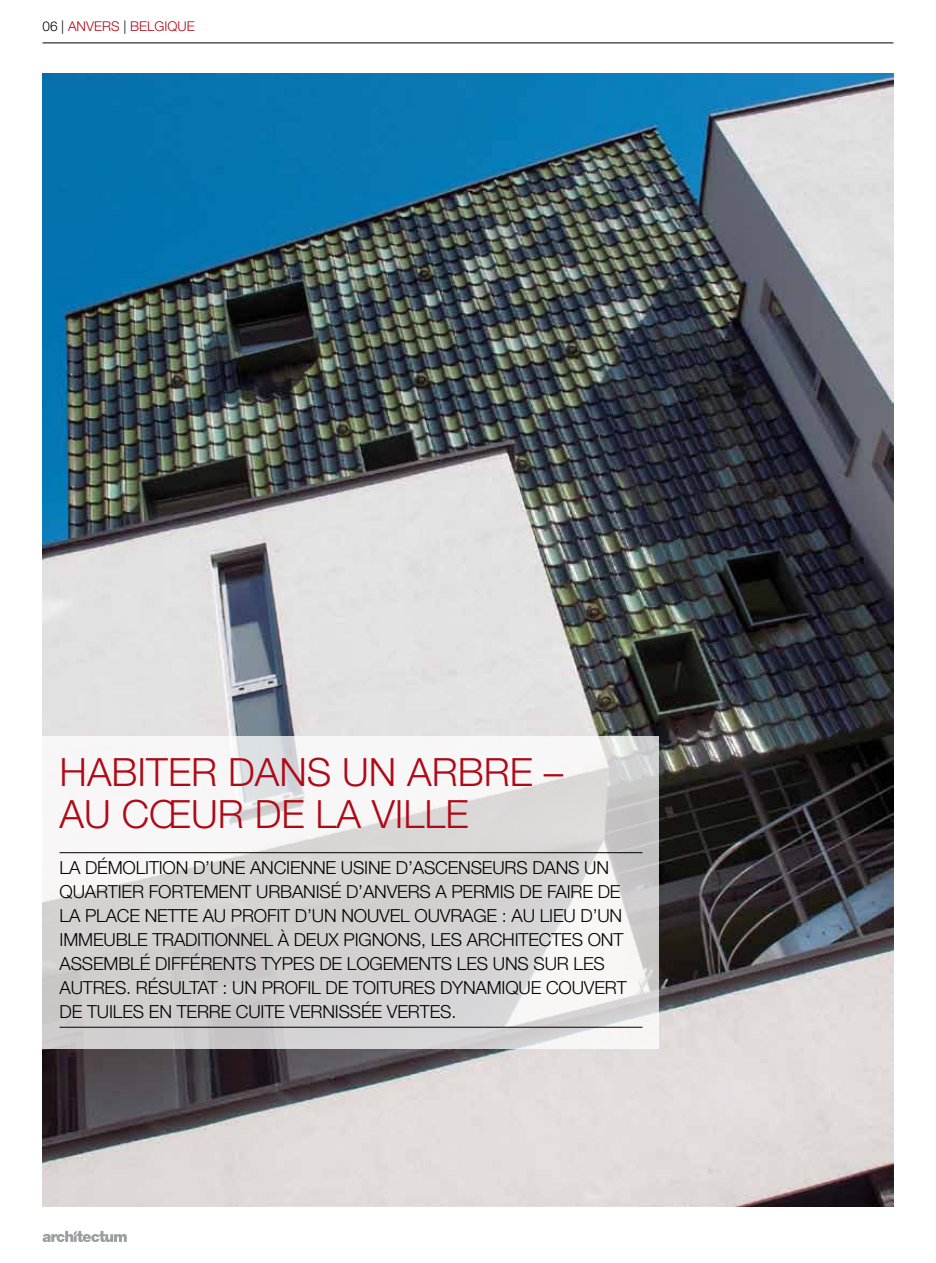
<style>
.page{position:relative;width:936px;height:1263px;background:#fff}
.page>*{position:absolute;margin:0;border:0;box-sizing:border-box;transform-origin:0 0}
.t1{font:300 39px/42px "Helvetica Neue LT Pro";color:#af0917}
.t2{font:300 18px/24px "Helvetica Neue LT Pro";letter-spacing:-.01em;color:#000}
.t3{font:300 13.5px "Helvetica Neue LT Pro";color:#af0917}
.s1{color:#000}
</style>
<div class="page">
<svg style="left:43px;top:1230px;width:84px;height:12px"></svg>
<hr style="left:43px;top:43px;width:850px;height:1px;background:#000">
<img style="left:43px;top:74px;width:850px;height:1132px">
<svg style="left:43px;top:736px;width:616px;height:313px;fill:#d7d5d6"></svg>
<hr style="left:60px;top:852px;width:582px;height:1px;background:#000">
<hr style="left:60px;top:1027px;width:582px;height:1px;background:#000">
<p class="t3" style="left:43px;top:18px;width:152px"><span class="s1">06 |</span> ANVERS <span class="s1">|</span> BELG IQUE</p>
<h1 class="t1" style="left:60px;top:750px;width:505px">HABITER DANS UN ARBRE –<br>AU CŒUR DE LA VILLE</h1>
<p class="t2" style="left:60px;top:855px;width:377px">LA DÉMOLITION D’UNE ANCIENNE USINE D’ASCE</p>
<p class="t2" style="left:458px;top:855px;width:152px">NSEURS DANS UN</p>
<p class="t2" style="left:60px;top:879px;width:147px">QUARTIER FORTEME</p>
<p class="t2" style="left:60px;top:879px;width:564px;text-indent:169px">NT URBANISÉ D’ANVERS A PERMIS DE FAIRE DE<br>LA PLACE NETTE AU PROFIT D’UN NOUVEL OUVRAGE : AU LIEU D’UN<br>IMME</p>
<p class="t2" style="left:103px;top:927px;width:521px">UBLE TRADITIONNEL À DEUX PIG NONS, LES ARCH ITECTES ONT</p>
<p class="t2" style="left:60px;top:951px;width:24px">ASSEMB</p>
<p class="t2" style="left:130px;top:951px;width:163px">LÉ DIFFÉRENTS TYPES</p>
<p class="t2" style="left:319px;top:951px;width:64px">DE LOGEME</p>
<p class="t2" style="left:60px;top:951px;width:568px;text-indent:359px">NTS LES UNS SUR LES<br>AUTRES . RÉSULTAT : UN PROFIL DE TOITURES DYNAMIQUE COUVERT<br>DE TUILES EN TERRE CUITE VERNISSÉE VERTES.</p>
</div>
